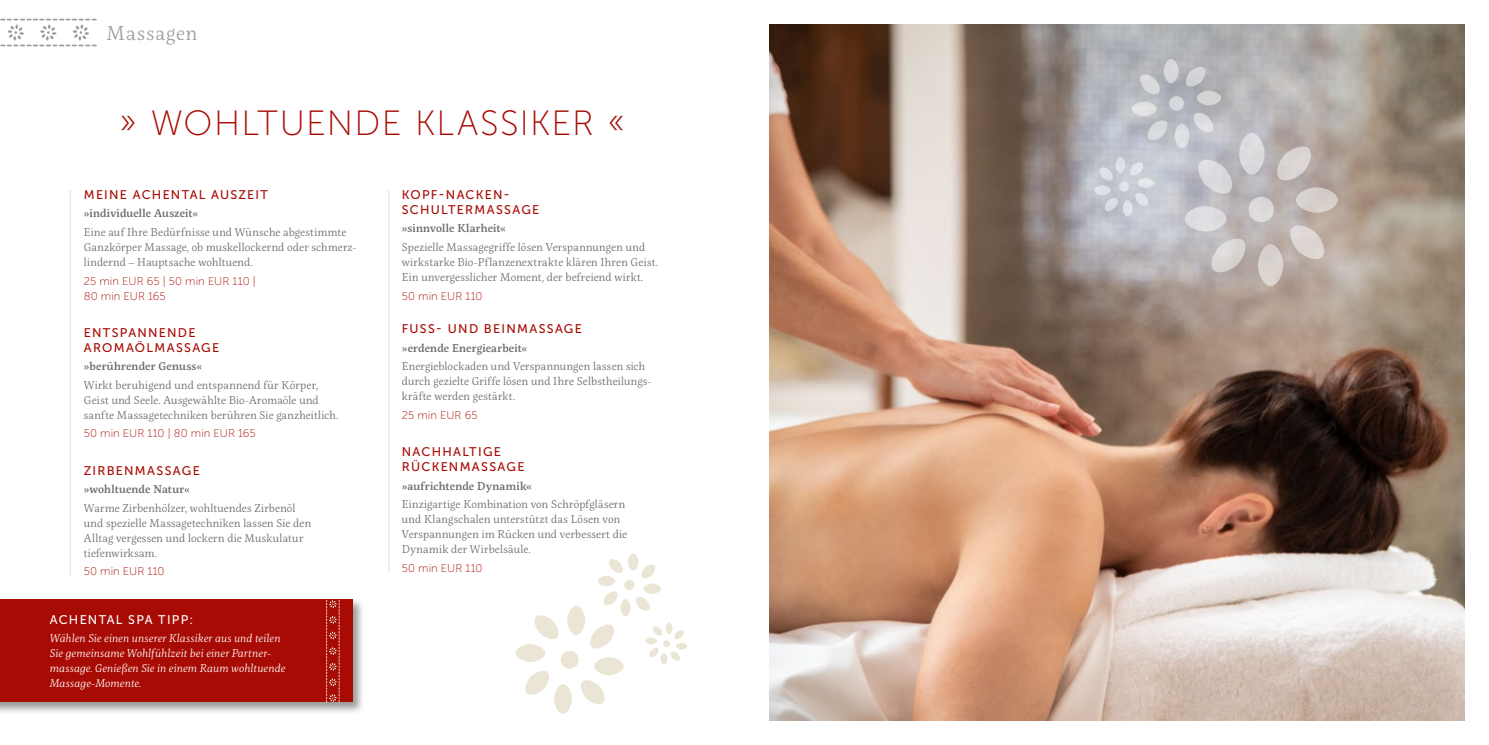
<style>
.page{position:relative;width:1489px;height:745px;background:#fff}
.page>*{position:absolute;margin:0;border:0;box-sizing:border-box;transform-origin:0 0}
.t1{font:35px "Museo Sans 100";letter-spacing:.035em;color:#a80b03}
.t2{font:300 20px "Servus Slab";letter-spacing:.055em;color:#9c9d9d}
.t3{font:12.5px/15px "Museo Sans 500";letter-spacing:.1em;color:#a80b03}
.t4{font:12.5px "Museo Sans 500";letter-spacing:.1em;color:#fff}
.t5{font:300 11.25px/15px "Servus Slab";letter-spacing:.025em;color:#6a6a69}
.t6{font:italic 300 11.25px/15px "Servus Slab";letter-spacing:.005em;color:#fff}
.t7{font:500 11.25px "Servus Slab";letter-spacing:.02em;color:#6a6a69}
.t8{font:11.25px/15px "Museo Sans 100";letter-spacing:.005em;color:#a80b03}
</style>
<div class="page">
<img style="left:769px;top:25px;width:694px;height:694px">
<div style="left:0;top:597px;width:364px;height:116px;background:#000;opacity:.4"></div>
<div style="left:0;top:599px;width:353px;height:103px;background:#a80b03"></div>
<svg style="left:515px;top:553px;width:172px;height:160px"></svg>
<svg style="left:1094px;top:59px;width:243px;height:227px;background:#bebcbe"></svg>
<svg style="left:0;top:18px;width:97px;height:29px"></svg>
<svg style="left:326px;top:599px;width:13px;height:103px"></svg>
<hr style="left:388px;top:190px;width:1px;height:381px;background:#eae5d5">
<hr style="left:70px;top:190px;width:1px;height:385px;background:#eae5d5">
<h2 class="t2" style="left:106px;top:20px;width:93px">Massagen</h2>
<h1 class="t1" style="left:119px;top:104px;width:508px">» WOHLTUENDE KLASSIKER «</h1>
<p class="t3" style="left:84px;top:187px;width:185px">MEINE ACHENTAL AUSZEIT</p>
<p class="t7" style="left:84px;top:206px;width:116px">»individuelle Auszeit«</p>
<p class="t5" style="left:84px;top:224px;width:274px">Eine auf Ihre Bedürfnisse und Wünsche abgestimmte<br>Ganzkörper Massage, ob muskellockernd oder schmerz&shy;lindernd – Hauptsache wohltuend.</p>
<p class="t8" style="left:84px;top:273px;width:173px">25 min EUR 65 | 50 min EUR 110 |<br>80 min EUR 165</p>
<p class="t3" style="left:84px;top:325px;width:137px">ENTSPANNENDE<br>AROMAÖLMASSAGE</p>
<p class="t7" style="left:84px;top:358px;width:120px">»berührender Genuss«</p>
<p class="t5" style="left:84px;top:377px;width:256px">Wirkt beruhigend und entspannend für Körper,<br>Geist und Seele. Ausgewählte Bio-Aromaöle und sanfte Massagetechniken berühren Sie ganzheitlich.</p>
<p class="t8" style="left:84px;top:426px;width:173px">50 min EUR 110 | 80 min EUR 165</p>
<p class="t3" style="left:84px;top:462px;width:117px">ZIRBENMASSAGE</p>
<p class="t7" style="left:84px;top:481px;width:107px">»wohltuende Natur«</p>
<p class="t5" style="left:84px;top:500px;width:229px">Warme Zirbenhölzer, wohltuendes Zirbenöl und spezielle Massagetechniken lassen Sie den Alltag vergessen und lockern die Muskulatur tiefenwirksam.</p>
<p class="t8" style="left:84px;top:563px;width:82px">50 min EUR 110</p>
<p class="t4" style="left:50px;top:612px;width:145px">ACHENTAL SPA TIPP:</p>
<p class="t6" style="left:50px;top:630px;width:237px">Wählen Sie einen unserer Klassiker aus und teilen Sie gemeinsame Wohlfühlzeit bei einer Partner&shy;massage. Genießen Sie in einem Raum wohltuende Massage-Momente.</p>
<p class="t3" style="left:402px;top:187px;width:139px">KOPF-NACKEN-<br>SCHULTERMASSAGE</p>
<p class="t7" style="left:402px;top:221px;width:106px">»sinnvolle Klarheit«</p>
<p class="t5" style="left:402px;top:239px;width:257px">Spezielle Massagegriffe lösen Verspannungen und wirkstarke Bio-Pflanzenextrakte klären Ihren Geist.<br>Ein unvergesslicher Moment, der befreiend wirkt.</p>
<p class="t8" style="left:402px;top:288px;width:82px">50 min EUR 110</p>
<p class="t3" style="left:402px;top:321px;width:182px">FUSS- UND BEINMASSAGE</p>
<p class="t7" style="left:402px;top:340px;width:127px">»erdende Energiearbeit«</p>
<p class="t5" style="left:402px;top:358px;width:251px">Energieblockaden und Verspannungen lassen sich durch gezielte Griffe lösen und Ihre Selbstheilungs&shy;kräfte werden gestärkt.</p>
<p class="t8" style="left:402px;top:407px;width:77px">25 min EUR 65</p>
<p class="t3" style="left:402px;top:444px;width:124px">NACHHALTIGE<br>RÜCKENMASSAGE</p>
<p class="t7" style="left:402px;top:477px;width:131px">»aufrichtende Dynamik«</p>
<p class="t5" style="left:402px;top:496px;width:227px">Einzigartige Kombination von Schröpfgläsern und Klangschalen unterstützt das Lösen von Verspannungen im Rücken und verbessert die Dynamik der Wirbelsäule.</p>
<p class="t8" style="left:402px;top:560px;width:82px">50 min EUR 110</p>
</div>
